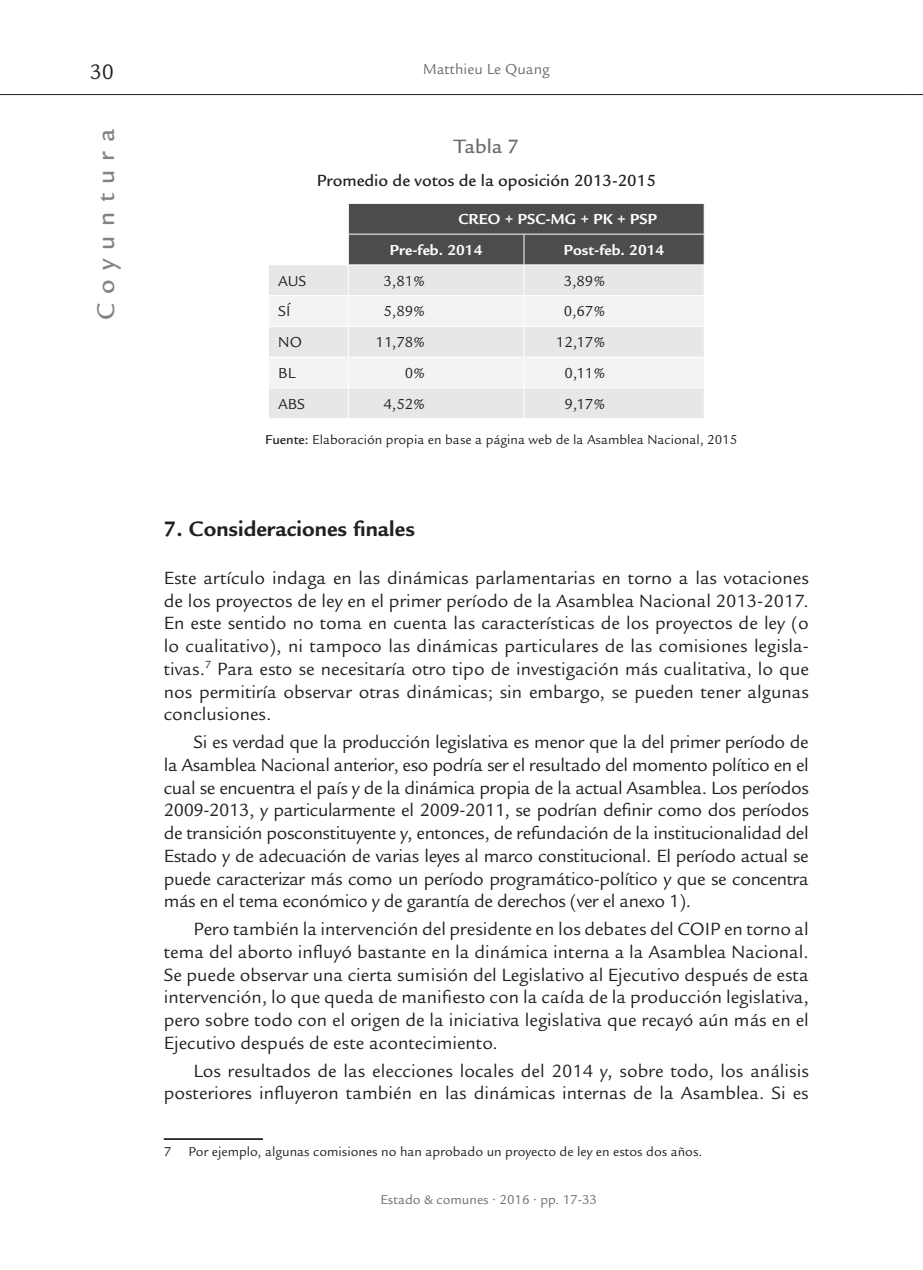
<style>
.page{position:relative;width:923px;height:1270px;background:#fff}
.page>*{position:absolute;margin:0;border:0;box-sizing:border-box;transform-origin:0 0}
.t1{font:500 26.25px "Legacy Sans Std";letter-spacing:.36em;color:#808285}
.t2{font:700 22.75px "Legacy Sans Std";color:#231f20}
.t3{font:22.75px "Legacy Sans Std";color:#231f20}
.t4{font:500 21px "Legacy Sans Std";color:#6c6d70}
.t5{font:19.25px/22.8px "Legacy Sans Std";color:#231f20;text-align:justify}
.t6{font:500 17.5px "Legacy Sans Std";color:#231f20}
.t7{font:15.75px "Legacy Sans Std";color:#231f20}
.t8{font:700 15.75px/30.8px "Legacy Sans Std";color:#fff}
.t9{font:15.75px "Legacy Sans Std";color:#6c6d70}
.t10{font:14px "Legacy Sans Std";color:#231f20}
.t11{font:14px "Legacy Sans Std";color:#6c6d70}
.s1{font-style:italic}
.s2{font-weight:500}
</style>
<div class="page">
<hr style="left:0;top:94px;width:908px;height:1px;background:#231f20">
<svg style="left:908px;top:94px;width:15px;height:1px"></svg>
<div style="left:269px;top:265px;width:435px;height:153px;background:#e6e7e9"></div>
<div style="left:348px;top:203px;width:357px;height:62px;background:#4b4c4d"></div>
<hr style="left:348px;top:264px;width:176px;height:1px;background:#fff">
<hr style="left:348px;top:265px;width:1px;height:30px;background:#fff">
<hr style="left:524px;top:264px;width:180px;height:1px;background:#fff">
<hr style="left:523px;top:265px;width:1px;height:30px;background:#fff">
<hr style="left:268px;top:295px;width:80px;height:1px;background:#fff">
<hr style="left:348px;top:295px;width:176px;height:1px;background:#fff">
<hr style="left:524px;top:295px;width:180px;height:1px;background:#fff">
<svg style="left:269px;top:296px;width:435px;height:91px"></svg>
<hr style="left:268px;top:387px;width:80px;height:1px;background:#fff">
<hr style="left:348px;top:387px;width:176px;height:1px;background:#fff">
<hr style="left:348px;top:388px;width:1px;height:30px;background:#fff">
<hr style="left:524px;top:387px;width:180px;height:1px;background:#fff">
<hr style="left:523px;top:388px;width:1px;height:30px;background:#fff">
<hr style="left:164px;top:1138px;width:99px;height:2px;background:#231f20">
<p class="t3" style="left:90px;top:59px;width:26px">30</p>
<p class="t9" style="left:423px;top:60px;width:129px">Matthieu Le Quang</p>
<h1 class="t1" style="left:91px;top:320px;width:193px;rotate:-90deg">Coyuntura</h1>
<p class="t4" style="left:454px;top:135px;width:67px">Tabla 7</p>
<p class="t6" style="left:317px;top:171px;width:340px">Promedio de votos de la oposición 2013-2015</p>
<p class="t8" style="left:390px;top:204px;width:269px;text-indent:69px">CREO + PSC-MG + PK + PSP<br>Pre-feb. 2014</p>
<p class="t8" style="left:564px;top:235px;width:102px">Post-feb. 2014</p>
<p class="t7" style="left:278px;top:272px;width:30px">AUS</p>
<p class="t7" style="left:383px;top:272px;width:43px">3,81<span class="s1">%</span></p>
<p class="t7" style="left:563px;top:272px;width:43px">3,89<span class="s1">%</span></p>
<p class="t7" style="left:278px;top:303px;width:14px">SÍ</p>
<p class="t7" style="left:383px;top:303px;width:43px">5,89<span class="s1">%</span></p>
<p class="t7" style="left:563px;top:303px;width:43px">0,67<span class="s1">%</span></p>
<p class="t7" style="left:278px;top:333px;width:25px">NO</p>
<p class="t7" style="left:375px;top:333px;width:51px">11,78<span class="s1">%</span></p>
<p class="t7" style="left:556px;top:333px;width:51px">12,17<span class="s1">%</span></p>
<p class="t7" style="left:278px;top:364px;width:18px">BL</p>
<p class="t7" style="left:405px;top:364px;width:21px">0<span class="s1">%</span></p>
<p class="t7" style="left:564px;top:364px;width:42px">0,11<span class="s1">%</span></p>
<p class="t7" style="left:278px;top:395px;width:28px">ABS</p>
<p class="t7" style="left:383px;top:395px;width:43px">4,52<span class="s1">%</span></p>
<p class="t7" style="left:564px;top:395px;width:42px">9,17<span class="s1">%</span></p>
<p class="t10" style="left:265px;top:432px;width:473px"><span class="s2">Fuente:</span> Elaboración propia en base a página web de la Asamblea Nacional, 2015</p>
<p class="t2" style="left:164px;top:516px;width:253px">7. Consideraciones finales</p>
<p class="t5" style="left:164px;top:567px;width:646px">Este artículo indaga en las dinámicas parlamentarias en torno a las votaciones de los proyectos de ley en el primer período de la Asamblea Nacional 2013-2017.<br>En este sentido no toma en cuenta las características de los proyectos de ley (o lo cualitativo), ni tampoco las dinámicas particulares de las comisiones legisla&shy;tivas.<sup>7</sup> Para esto se necesitaría otro tipo de investigación más cualitativa, lo que nos permitiría observar otras dinámicas; sin embargo, se pueden tener algunas conclusiones.</p>
<p class="t5" style="left:164px;top:731px;width:646px;text-indent:30px">Si es verdad que la producción legislativa es menor que la del primer período de la Asamblea Nacional anterior, eso podría ser el resultado del momento político en el cual se encuentra el país y de la dinámica propia de la actual Asamblea. Los períodos 2009-2013, y particularmente el 2009-2011, se podrían definir como dos períodos de transición posconstituyente y, entonces, de refundación de la institucionalidad del Estado y de adecuación de varias leyes al marco constitucional. El período actual se puede caracterizar más como un período programático-político y que se concentra más en el tema económico y de garantía de derechos (ver el anexo 1).</p>
<p class="t5" style="left:164px;top:918px;width:646px;text-indent:30px">Pero también la intervención del presidente en los debates del COIP en torno al tema del aborto influyó bastante en la dinámica interna a la Asamblea Nacional.<br>Se puede observar una cierta sumisión del Legislativo al Ejecutivo después de esta intervención, lo que queda de manifiesto con la caída de la producción legislativa, pero sobre todo con el origen de la iniciativa legislativa que recayó aún más en el Ejecutivo después de este acontecimiento.</p>
<p class="t5" style="left:164px;top:1059px;width:646px;text-align:right">Los resultados de las elecciones locales del 2014 y, sobre todo, los análisis posteriores influyeron también en las dinámicas internas de la Asamblea. Si es</p>
<p class="t10" style="left:164px;top:1144px;width:540px">7 Por ejemplo, algunas comisiones no han aprobado un proyecto de ley en estos dos años.</p>
<p class="t11" style="left:380px;top:1192px;width:218px">Estado &amp; comunes • 2016 • pp. 17-33</p>
</div>
